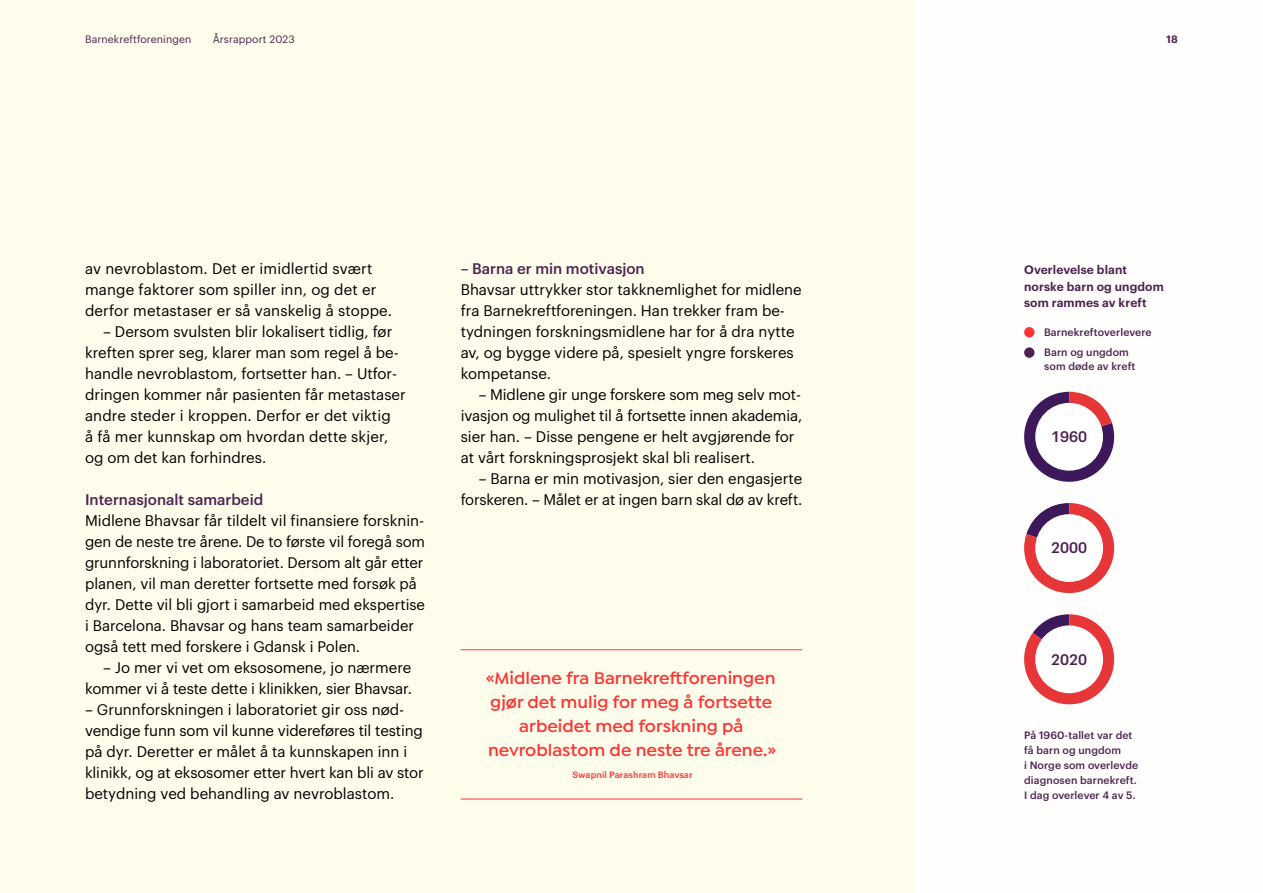
<style>
.page{position:relative;width:1263px;height:893px;background:#fff}
.page>*{position:absolute;margin:0;border:0;box-sizing:border-box;transform-origin:0 0}
.t1{font:600 18px/24px "Isidora Sans";color:#f33;text-align:center}
.Brødtekst_Innrykk{font:15px/21px "Graphik";color:#000}
.Brødtekst{font:15px/21px "Graphik";color:#000}
.H4__Forskning{font:500 15px "Graphik";color:#4c2250}
.t2{font:600 12px/16.5px "Graphik";letter-spacing:.01em;color:#4c2250}
.t3{font:500 10.5px/15px "Graphik";letter-spacing:.01em;color:#4c2250}
.t4{font:10.5px "Graphik";letter-spacing:.01em;color:#4c2250}
.t5{font:600 10.5px "Graphik";color:#4c2250}
.t6{font:500 9px "Graphik";letter-spacing:.01em;color:#f33}
</style>
<div class="page">
<div style="left:0;top:0;width:913px;height:893px;background:#fefceb"></div>
<svg style="left:1024px;top:392px;width:90px;height:90px"></svg>
<div style="left:1035px;top:403px;width:68px;height:68px;background:#fff;border-radius:50%"></div>
<svg style="left:1024px;top:614px;width:90px;height:90px"></svg>
<div style="left:1035px;top:625px;width:68px;height:68px;background:#fff;border-radius:50%"></div>
<svg style="left:1024px;top:503px;width:90px;height:90px"></svg>
<div style="left:1035px;top:514px;width:68px;height:68px;background:#fff;border-radius:50%"></div>
<hr style="left:461px;top:649px;width:341px;height:1px;background:#f33">
<hr style="left:461px;top:799px;width:341px;height:1px;background:#f33">
<div style="left:1024px;top:347px;width:10px;height:11px;background:#4c2250;border-radius:50%"></div>
<div style="left:1024px;top:327px;width:10px;height:10px;background:#f33;border-radius:50%"></div>
<p class="t4" style="left:85px;top:31px;width:108px">Barnekreftforeningen</p>
<p class="t4" style="left:213px;top:31px;width:84px">Årsrapport 2023</p>
<p class="t5" style="left:1166px;top:31px;width:13px">18</p>
<p class="Brødtekst_Innrykk" style="left:85px;top:256px;width:308px">av nevroblastom. Det er imidlertid svært mange faktorer som spiller inn, og det er derfor metastaser er så vanskelig å stoppe.</p>
<p class="Brødtekst_Innrykk" style="left:85px;top:319px;width:322px;text-indent:18px">– Dersom svulsten blir lokalisert tidlig, før kreften sprer seg, klarer man som regel å be&shy;handle nevroblastom, fortsetter han. – Utfor&shy;dringen kommer når pasienten får metastaser andre steder i kroppen. Derfor er det viktig<br>å få mer kunnskap om hvordan dette skjer, og om det kan forhindres.</p>
<h4 class="H4__Forskning" style="left:85px;top:488px;width:180px">Internasjonalt samarbeid</h4>
<p class="Brødtekst" style="left:85px;top:508px;width:341px">Midlene Bhavsar får tildelt vil finansiere forsknin&shy;gen de neste tre årene. De to første vil foregå som grunnforskning i laboratoriet. Dersom alt går etter planen, vil man deretter fortsette med forsøk på dyr. Dette vil bli gjort i samarbeid med ekspertise i Barcelona. Bhavsar og hans team samarbeider også tett med forskere i Gdansk i Polen.</p>
<p class="Brødtekst_Innrykk" style="left:85px;top:655px;width:328px;text-align:right">– Jo mer vi vet om eksosomene, jo nærmere kommer vi å teste dette i klinikken, sier Bhavsar.</p>
<p class="Brødtekst_Innrykk" style="left:85px;top:697px;width:340px">– Grunnforskningen i laboratoriet gir oss nød&shy;vendige funn som vil kunne videreføres til testing på dyr. Deretter er målet å ta kunnskapen inn i klinikk, og at eksosomer etter hvert kan bli av stor betydning ved behandling av nevroblastom.</p>
<h4 class="H4__Forskning" style="left:461px;top:257px;width:186px">– Barna er min motivasjon</h4>
<p class="Brødtekst" style="left:461px;top:277px;width:343px">Bhavsar uttrykker stor takknemlighet for midlene fra Barnekreftforeningen. Han trekker fram be&shy;tydningen forskningsmidlene har for å dra nytte av, og bygge videre på, spesielt yngre forskeres kompetanse.</p>
<p class="Brødtekst_Innrykk" style="left:461px;top:382px;width:343px;text-indent:18px">– Midlene gir unge forskere som meg selv mot&shy;ivasjon og mulighet til å fortsette innen akademia, sier han. – Disse pengene er helt avgjørende for at vårt forskningsprosjekt skal bli realisert.</p>
<p class="Brødtekst_Innrykk" style="left:461px;top:466px;width:343px;text-align:right">– Barna er min motivasjon, sier den engasjerte forskeren. – Målet er at ingen barn skal dø av kreft.</p>
<p class="t1" style="left:486px;top:666px;width:292px">«Midlene fra Barnekreftforeningen gjør det mulig for meg å fortsette arbeidet med forskning på nevroblastom de neste tre årene.»</p>
<p class="t6" style="left:573px;top:767px;width:122px">Swapnil Parashram Bhavsar</p>
<p class="t2" style="left:1024px;top:260px;width:141px">Overlevelse blant norske barn og ungdom som rammes av kreft</p>
<p class="t3" style="left:1044px;top:321px;width:109px;line-height:20px">Barnekreftoverlevere<br>Barn og ungdom</p>
<p class="t3" style="left:1044px;top:357px;width:93px">som døde av kreft</p>
<p class="H4__Forskning" style="left:1051px;top:425px;width:37px">1960</p>
<p class="H4__Forskning" style="left:1051px;top:537px;width:37px">2000</p>
<p class="H4__Forskning" style="left:1051px;top:648px;width:37px">2020</p>
<p class="t3" style="left:1024px;top:726px;width:116px">På 1960-tallet var det få barn og ungdom<br>i Norge som overlevde diagnosen barnekreft.<br>I dag overlever 4 av 5.</p>
</div>
